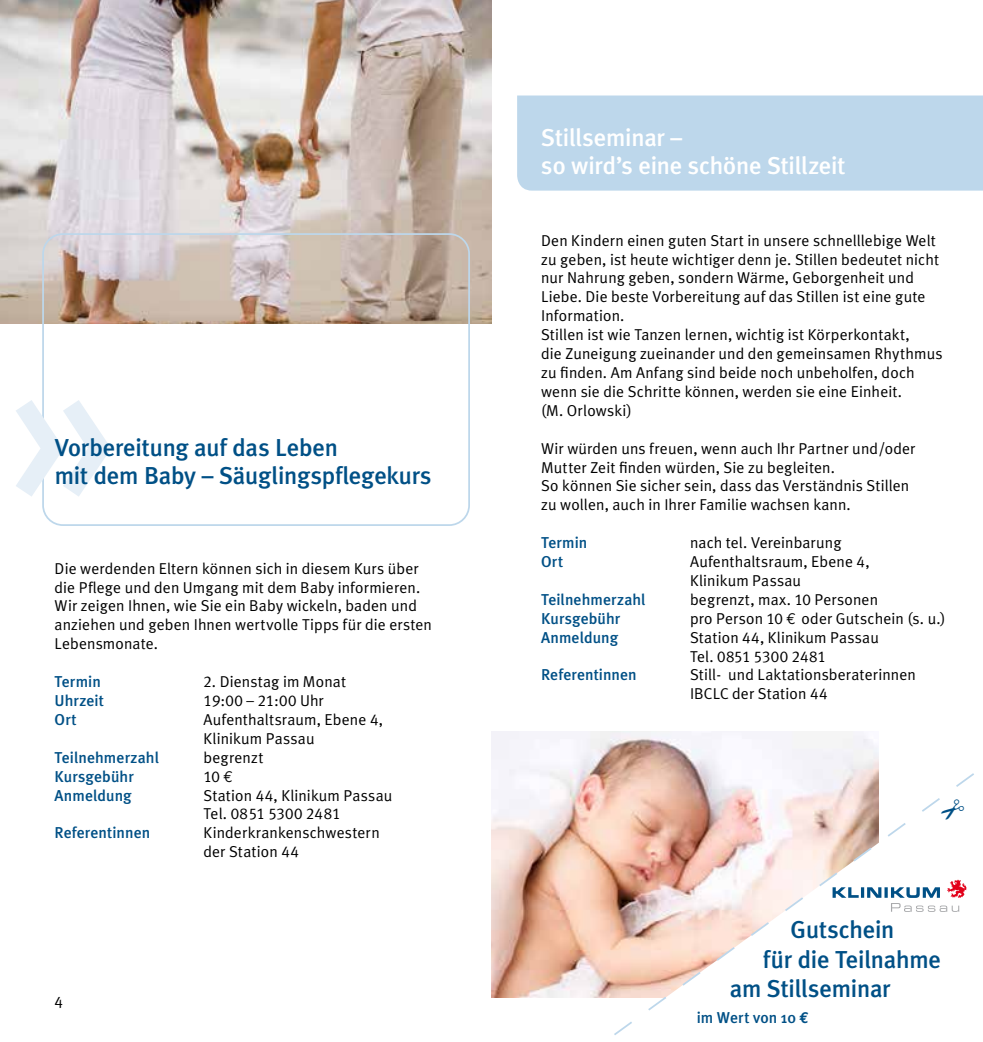
<style>
.page{position:relative;width:983px;height:1042px;background:#fff}
.page>*{position:absolute;margin:0;border:0;box-sizing:border-box;transform-origin:0 0}
.t1{font:500 213.15px "Meta Plus";color:#e6eff7}
.t2{font:500 24.5px/28px "Meta Plus";letter-spacing:-.01em;color:#005086}
.t3{font:500 24.5px/28px "Meta Plus";letter-spacing:-.01em;color:#fff}
.t4{font:15.75px/18.9px "Meta Plus Normal";letter-spacing:.01em;color:#000}
.t5{font:500 15.75px "Meta Plus";letter-spacing:.005em;color:#005086}
.t6{font:15.75px "Meta Plus Normal Caps";letter-spacing:.005em;color:#000}
.s1{font-family:"Meta Plus Normal Caps"}
.s2{font-family:"Meta Plus Normal"}
.s3{font-family:"Euro Mono Std"}
.s4{font-family:"Euro Mono Std";font-weight:700}
</style>
<div class="page">
<img style="left:491px;top:731px;width:95px;height:267px">
<svg style="left:586px;top:731px;width:388px;height:304px"></svg>
<img style="left:0;top:0;width:491px;height:323px">
<div style="left:517px;top:95px;width:465px;height:96px;background:#bdd7eb"></div>
<div style="left:42px;top:233px;width:428px;height:293px;border:2px solid #bdd7eb;border-radius:20px"></div>
<svg style="left:832px;top:879px;width:134px;height:33px"></svg>
<svg style="left:939px;top:798px;width:25px;height:24px"></svg>
<h1 class="t1" style="left:5px;top:303px;width:113px">»</h1>
<h2 class="t2" style="left:55px;top:433px;width:378px">Vorbereitung auf das Leben<br>mit dem Baby – Säuglingspflegekurs</h2>
<p class="t4" style="left:55px;top:558px;width:379px">Die werdenden Eltern können sich in diesem Kurs über die Pflege und den Umgang mit dem Baby informieren.<br>Wir zeigen Ihnen, wie Sie ein Baby wickeln, baden und anziehen und geben Ihnen wertvolle Tipps für die ersten Lebensmonate.</p>
<p class="t5" style="left:55px;top:672px;width:48px">Termin</p>
<p class="t4" style="left:203px;top:672px;width:144px"><span class="s1">2.</span> Dienstag im Monat</p>
<p class="t5" style="left:55px;top:691px;width:51px">Uhrzeit</p>
<p class="t6" style="left:203px;top:691px;width:122px">19:00 – 21:00 <span class="s2">Uhr</span></p>
<p class="t5" style="left:55px;top:710px;width:24px">Ort</p>
<p class="t4" style="left:203px;top:710px;width:181px">Aufenthaltsraum, Ebene <span class="s1">4</span>,<br>Klinikum Passau</p>
<p class="t5" style="left:55px;top:748px;width:106px">Teilnehmerzahl</p>
<p class="t4" style="left:203px;top:747px;width:61px">begrenzt</p>
<p class="t5" style="left:55px;top:767px;width:81px">Kursgebühr</p>
<p class="t6" style="left:203px;top:767px;width:31px">10 <span class="s3">€</span></p>
<p class="t5" style="left:55px;top:786px;width:79px">Anmeldung</p>
<p class="t4" style="left:203px;top:785px;width:190px">Station <span class="s1">44</span>, Klinikum Passau</p>
<p class="t6" style="left:203px;top:805px;width:138px"><span class="s2">Tel.</span> 0851 5300 2481</p>
<p class="t5" style="left:55px;top:824px;width:97px">Referentinnen</p>
<p class="t4" style="left:203px;top:823px;width:178px">Kinderkrankenschwestern der Station <span class="s1">44</span></p>
<p class="t4" style="left:55px;top:989px;width:10px">4</p>
<h2 class="t3" style="left:541px;top:123px;width:306px">Stillseminar –<br>so wird’s eine schöne Stillzeit</h2>
<p class="t4" style="left:541px;top:231px;width:403px">Den Kindern einen guten Start in unsere schnelllebige Welt zu geben, ist heute wichtiger denn je. Stillen bedeutet nicht nur Nahrung geben, sondern Wärme, Geborgenheit und Liebe. Die beste Vorbereitung auf das Stillen ist eine gute Information.<br>Stillen ist wie Tanzen lernen, wichtig ist Körperkontakt,<br>die Zuneigung zueinander und den gemeinsamen Rhythmus zu finden. Am Anfang sind beide noch unbeholfen, doch wenn sie die Schritte können, werden sie eine Einheit.<br>(M. Orlowski)</p>
<p class="t4" style="left:541px;top:438px;width:376px">Wir würden uns freuen, wenn auch Ihr Partner und/oder Mutter Zeit finden würden, Sie zu begleiten.<br>So können Sie sicher sein, dass das Verständnis Stillen zu wollen, auch in Ihrer Familie wachsen kann.</p>
<p class="t5" style="left:541px;top:533px;width:48px">Termin</p>
<p class="t4" style="left:690px;top:533px;width:153px">nach tel. Vereinbarung</p>
<p class="t5" style="left:541px;top:552px;width:24px">Ort</p>
<p class="t4" style="left:690px;top:552px;width:181px">Aufenthaltsraum, Ebene <span class="s1">4</span>,<br>Klinikum Passau</p>
<p class="t5" style="left:541px;top:590px;width:106px">Teilnehmerzahl</p>
<p class="t4" style="left:690px;top:590px;width:189px">begrenzt, max. <span class="s1">10</span> Personen</p>
<p class="t5" style="left:541px;top:609px;width:81px">Kursgebühr</p>
<p class="t4" style="left:690px;top:609px;width:257px">pro Person <span class="s1">10</span> <span class="s3">€</span> oder Gutschein (s. u.)</p>
<p class="t5" style="left:541px;top:628px;width:79px">Anmeldung</p>
<p class="t4" style="left:690px;top:627px;width:190px">Station <span class="s1">44</span>, Klinikum Passau</p>
<p class="t6" style="left:689px;top:647px;width:137px"><span class="s2">Tel.</span> 0851 5300 2481</p>
<p class="t5" style="left:541px;top:666px;width:97px">Referentinnen</p>
<p class="t4" style="left:689px;top:665px;width:227px">Still- und Laktationsberaterinnen<br>IBCLC der Station <span class="s1">44</span></p>
<h2 class="t2" style="left:790px;top:915px;width:105px">Gutschein</h2>
<h2 class="t2" style="left:762px;top:945px;width:179px">für die Teilnahme</h2>
<h2 class="t2" style="left:729px;top:974px;width:162px">am Stillseminar</h2>
<p class="t5" style="left:696px;top:1008px;width:114px">im Wert von 10 <span class="s4">€</span></p>
</div>
